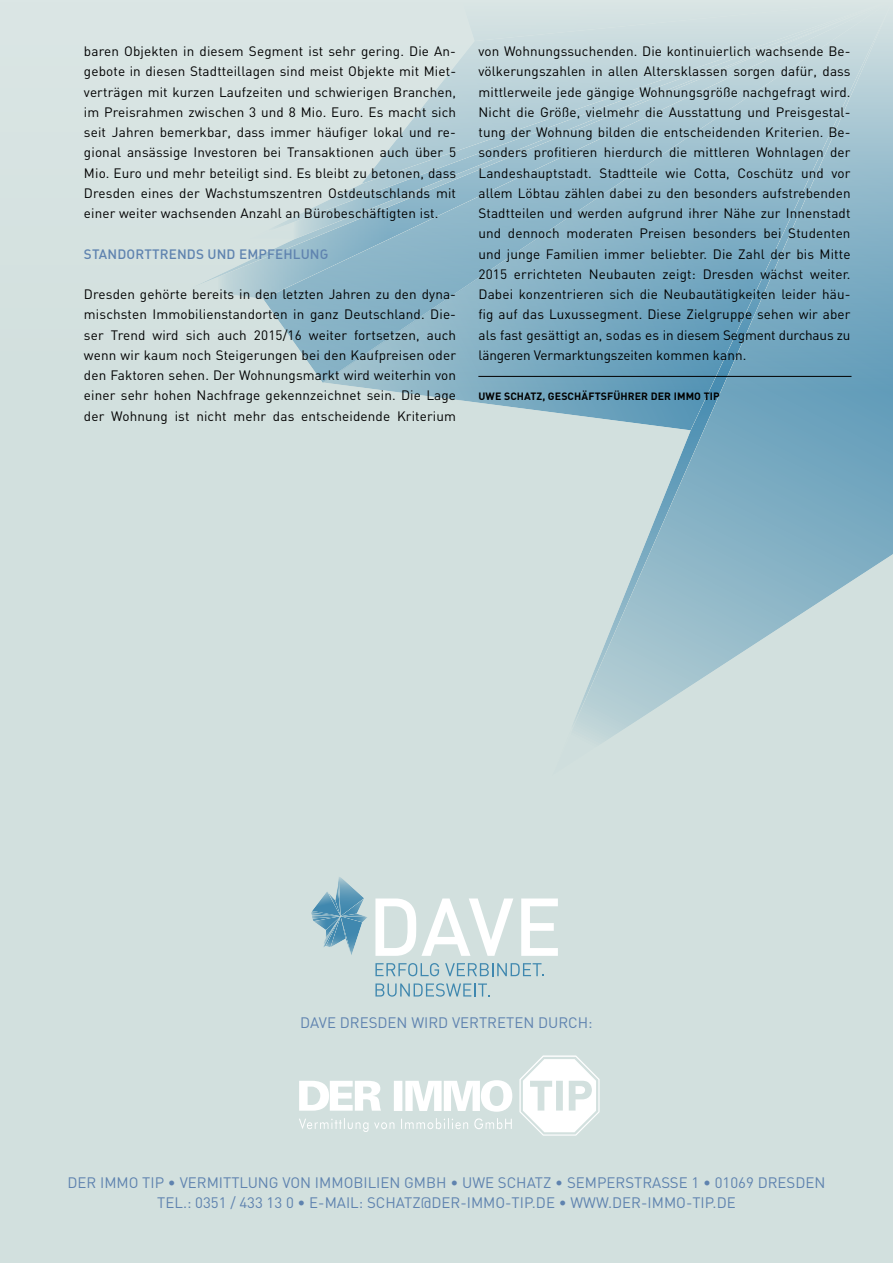
<style>
.page{position:relative;width:893px;height:1263px;background:#d2e0de}
.page>*{position:absolute;margin:0;border:0;box-sizing:border-box;transform-origin:0 0}
.t1{font:15px/19.5px "DIN";color:#5f83af}
.t2{font:13.5px/20.2px "DIN";letter-spacing:.01em;color:#000;text-align:justify}
.t3{font:13.5px "DIN Medium Alternate";letter-spacing:.01em;color:#5f83af}
.t4{font:700 10.5px "DIN";letter-spacing:.01em;color:#000}
</style>
<div class="page">
<svg style="left:573px;top:505px;width:320px;height:237px"></svg>
<svg style="left:519px;top:1055px;width:81px;height:80px"></svg>
<svg style="left:394px;top:1080px;width:118px;height:32px"></svg>
<svg style="left:299px;top:1081px;width:82px;height:30px"></svg>
<svg style="left:299px;top:1118px;width:213px;height:14px"></svg>
<svg style="left:201px;top:49px;width:692px;height:456px"></svg>
<svg style="left:311px;top:877px;width:56px;height:78px"></svg>
<svg style="left:375px;top:963px;width:64px;height:13px"></svg>
<svg style="left:445px;top:963px;width:99px;height:13px"></svg>
<svg style="left:375px;top:983px;width:114px;height:14px"></svg>
<svg style="left:375px;top:898px;width:138px;height:58px"></svg>
<svg style="left:521px;top:898px;width:37px;height:58px"></svg>
<hr style="left:478px;top:376px;width:373px;height:1px;background:#000">
<p class="t2" style="left:84px;top:41px;width:374px">baren Objekten in diesem Segment ist sehr gering. Die An&shy;gebote in diesen Stadtteillagen sind meist Objekte mit M iet&shy;verträgen mit kurzen Laufzeiten und schwierigen Branchen, im Preisrahmen zwischen 3 und 8 M io. Euro. Es macht sich seit Jahren bemerkbar, dass immer häufiger lokal und re&shy;gional ansässige I nvestoren bei Transaktionen auch über 5<br>M io. Euro und mehr beteiligt sind. Es bleibt zu betonen, dass Dresden eines der Wachstumszentren Ostdeutschlands mit einer weiter wachsenden Anzahl an Bürobeschäftigten ist.</p>
<p class="t3" style="left:84px;top:245px;width:52px">STANDORTTR</p>
<p class="t3" style="left:169px;top:245px;width:81px">ENDS UND EMP</p>
<p class="t3" style="left:267px;top:245px;width:63px">FEH LUNG</p>
<p class="t2" style="left:84px;top:284px;width:374px">Dresden gehörte bereits in den letzten Jahren zu den dyna&shy;mischsten I mmobilienstandorten in ganz Deutschland. Die&shy;ser Trend wird sich auch 2015/16 weiter fortsetzen, auch wenn wir kaum noch Steigerungen bei den Kaufpreisen oder den Faktoren sehen. Der Wohnungsmarkt wird weiterhin von einer sehr hohen Nachfrage gekennzeichnet sein. Die Lage der Wohnung ist nicht mehr das entscheidende Kriterium</p>
<p class="t2" style="left:478px;top:41px;width:374px">von Wohnungssuchenden. Die kontinuierlich wachsende Be&shy;völkerungszahlen in allen Altersklassen sorgen dafür, dass mittlerweile jede gängige Wohnungsgröße nachgefragt wird.<br>N icht die Größe, vielmehr die Ausstattung und Preisgestal&shy;tung der Wohnung bilden die entscheidenden Kriterien. Be&shy;sonders profitieren hierdurch die mittleren Wohnlagen der Landeshauptstadt. Stadtteile wie Cotta, Coschütz und vor allem Löbtau zählen dabei zu den besonders aufstrebenden Stadtteilen und werden aufgrund ihrer Nähe zur I nnenstadt und dennoch moderaten Preisen besonders bei Studenten und junge Familien immer beliebter. Die Zahl der bis M itte 2015 errichteten N eubauten zeigt: D resden wächst weiter.<br>Dabei konzentrieren sich die Neubautätigkeiten leider häu&shy;fig auf das Luxussegment. Diese Zielgruppe sehen wir aber als fast gesättigt an, sodas es in diesem Segment durchaus zu längeren Vermarktungszeiten kommen kann.</p>
<p class="t4" style="left:478px;top:390px;width:243px">UWE SCHATZ, GESCHÄFTSFÜH RER DER I MMO TIP</p>
<p class="t1" style="left:300px;top:1012px;width:294px">dave Dresden wird vertreten durch:</p>
<p class="t1" style="left:157px;top:1173px;width:670px;text-indent:-90px">Der I mmo Tip • Vermittlung von I mmobilien GmbH • Uwe Schatz • SemperstraSSe 1 • 01069 Dresden<br>Tel.: 0351 / 433 13 0 • E-Mail: schatz@der-immo-tip.de • www</p>
<p class="t1" style="left:608px;top:1192px;width:129px">.der-immo-tip.de</p>
</div>
